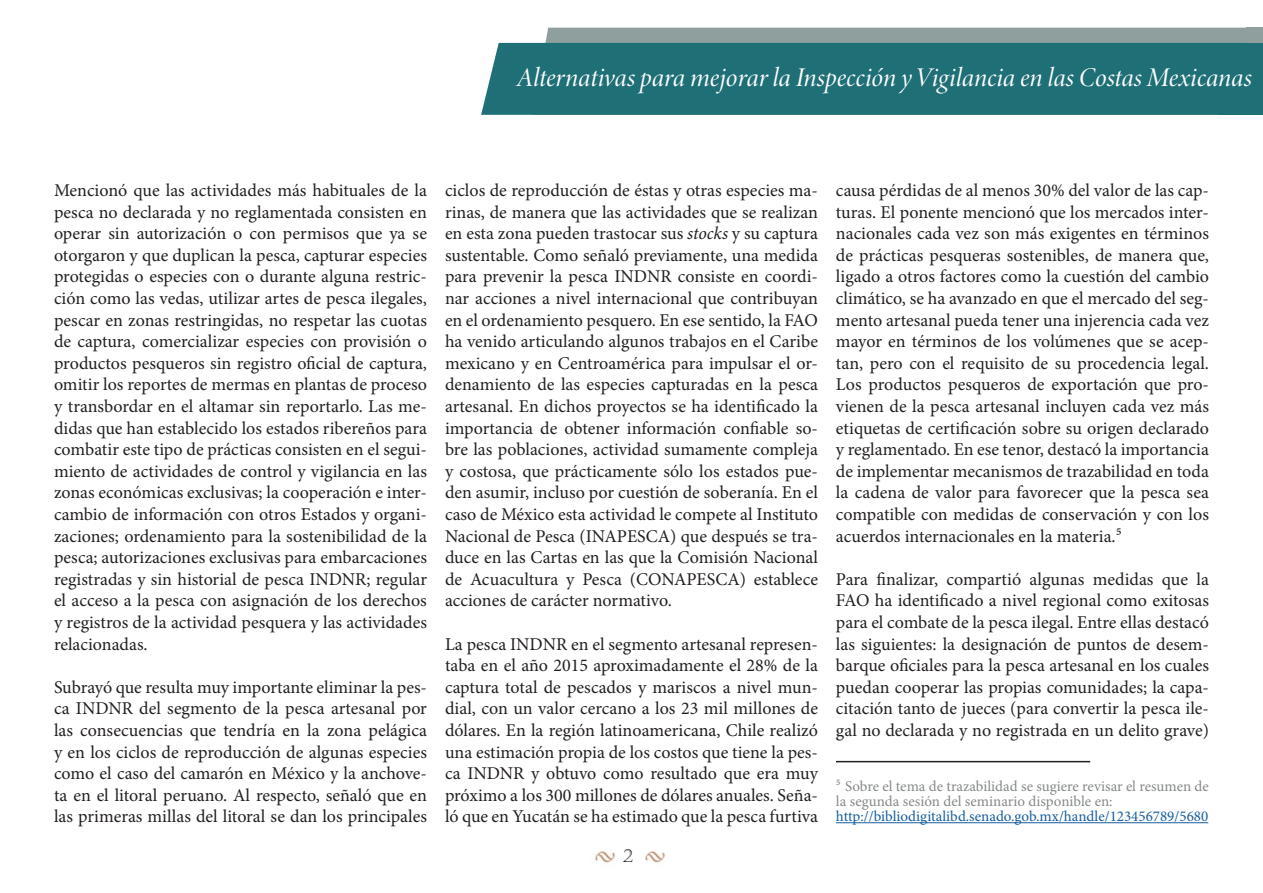
<style>
.page{position:relative;width:1263px;height:893px;background:#fff}
.page>*{position:absolute;margin:0;border:0;box-sizing:border-box;transform-origin:0 0}
.t1{font:italic 27px "Minion Variable Concept";letter-spacing:-.04em;color:#fff}
.t2{font:18px/21.6px "Minion Pro";color:#231f20;text-align:justify}
.t3{font:18px "Castellar";color:#231f20}
.t4{font:15px/15px "Minion Pro";color:#86898b}
.t5{font:15px "Minion Pro";color:#175d9e}
.s1{font-style:italic}
</style>
<div class="page">
<svg style="left:533px;top:28px;width:713px;height:15px;background:#90a09f"></svg>
<div style="left:481px;top:43px;width:738px;height:72px;background:#1f6f77"></div>
<div style="left:1246px;top:28px;width:17px;height:30px;background:#8f9f9e"></div>
<div style="left:1219px;top:43px;width:44px;height:72px;background:#1f6f77"></div>
<img style="left:595px;top:851px;width:20px;height:12px">
<img style="left:645px;top:851px;width:20px;height:12px">
<hr style="left:836px;top:761px;width:254px;height:1px;background:#231f20">
<hr style="left:836px;top:822px;width:372px;height:1px;background:#175d9e">
<h1 class="t1" style="left:517px;top:59px;width:737px">Alternativas para mejorar la Inspección y Vigilancia en las Costas Mexicanas</h1>
<p class="t2" style="left:54px;top:179px;width:374px">Mencionó que las actividades más habituales de la pesca no declarada y no reglamentada consisten en operar sin autorización o con permisos que ya se otorgaron y que duplican la pesca, capturar especies protegidas o especies con o durante alguna restric&shy;ción como las vedas, utilizar artes de pesca ilegales, pescar en zonas restringidas, no respetar las cuotas de captura, comercializar especies con provisión o productos pesqueros sin registro oficial de captura, omitir los reportes de mermas en plantas de proceso y transbordar en el altamar sin reportarlo. Las me&shy;didas que han establecido los estados ribereños para combatir este tipo de prácticas consisten en el segui&shy;miento de actividades de control y vigilancia en las zonas económicas exclusivas; la cooperación e inter&shy;cambio de información con otros Estados y organi&shy;zaciones; ordenamiento para la sostenibilidad de la pesca; autorizaciones exclusivas para embarcaciones registradas y sin historial de pesca INDNR; regular el acceso a la pesca con asignación de los derechos y registros de la actividad pesquera y las actividades relacionadas.</p>
<p class="t2" style="left:54px;top:676px;width:375px">Subrayó que resulta muy importante eliminar la pes&shy;ca INDNR del segmento de la pesca artesanal por las consecuencias que tendría en la zona pelágica y en los ciclos de reproducción de algunas especies como el caso del camarón en México y la anchove&shy;ta en el litoral peruano. Al respecto, señaló que en las primeras millas del litoral se dan los principales</p>
<p class="t2" style="left:445px;top:179px;width:374px">ciclos de reproducción de éstas y otras especies ma&shy;rinas, de manera que las actividades que se realizan en esta zona pueden trastocar sus <span class="s1">stocks</span> y su captura sustentable. Como señaló previamente, una medida para prevenir la pesca INDNR consiste en coordi&shy;nar acciones a nivel internacional que contribuyan en el ordenamiento pesquero. En ese sentido, la FAO ha venido articulando algunos trabajos en el Caribe mexicano y en Centroamérica para impulsar el or&shy;denamiento de las especies capturadas en la pesca artesanal. En dichos proyectos se ha identificado la importancia de obtener información confiable so&shy;bre las poblaciones, actividad sumamente compleja y costosa, que prácticamente sólo los estados pue&shy;den asumir, incluso por cuestión de soberanía. En el caso de México esta actividad le compete al Instituto Nacional de Pesca (INAPESCA) que después se tra&shy;duce en las Cartas en las que la Comisión Nacional de Acuacultura y Pesca (CONAPESCA) establece acciones de carácter normativo.</p>
<p class="t2" style="left:445px;top:633px;width:374px">La pesca INDNR en el segmento artesanal represen&shy;taba en el año 2015 aproximadamente el 28% de la captura total de pescados y mariscos a nivel mun&shy;dial, con un valor cercano a los 23 mil millones de dólares. En la región latinoamericana, Chile realizó una estimación propia de los costos que tiene la pes&shy;ca INDNR y obtuvo como resultado que era muy próximo a los 300 millones de dólares anuales. Seña&shy;ló que en Yucatán se ha estimado que la pesca furtiva</p>
<p class="t3" style="left:623px;top:846px;width:11px">2</p>
<p class="t2" style="left:836px;top:179px;width:375px">causa pérdidas de al menos 30% del valor de las cap&shy;turas. El ponente mencionó que los mercados inter&shy;nacionales cada vez son más exigentes en términos de prácticas pesqueras sostenibles, de manera que, ligado a otros factores como la cuestión del cambio climático, se ha avanzado en que el mercado del seg&shy;mento artesanal pueda tener una injerencia cada vez mayor en términos de los volúmenes que se acep&shy;tan, pero con el requisito de su procedencia legal.<br>Los productos pesqueros de exportación que pro&shy;vienen de la pesca artesanal incluyen cada vez más etiquetas de certificación sobre su origen declarado y reglamentado. En ese tenor, destacó la importancia de implementar mecanismos de trazabilidad en toda la cadena de valor para favorecer que la pesca sea compatible con medidas de conservación y con los acuerdos internacionales en la materia.⁵</p>
<p class="t2" style="left:836px;top:568px;width:374px">Para finalizar, compartió algunas medidas que la FAO ha identificado a nivel regional como exitosas para el combate de la pesca ilegal. Entre ellas destacó las siguientes: la designación de puntos de desem&shy;barque oficiales para la pesca artesanal en los cuales puedan cooperar las propias comunidades; la capa&shy;citación tanto de jueces (para convertir la pesca ile&shy;gal no declarada y no registrada en un delito grave)</p>
<p class="t4" style="left:836px;top:779px;width:374px">5 Sobre el tema de trazabilidad se sugiere revisar el resumen de la segunda sesión del seminario disponible en:</p>
<p class="t5" style="left:836px;top:806px;width:374px">http://bibliodigitalibd.senado.gob.mx/handle/123456789/5680</p>
</div>
